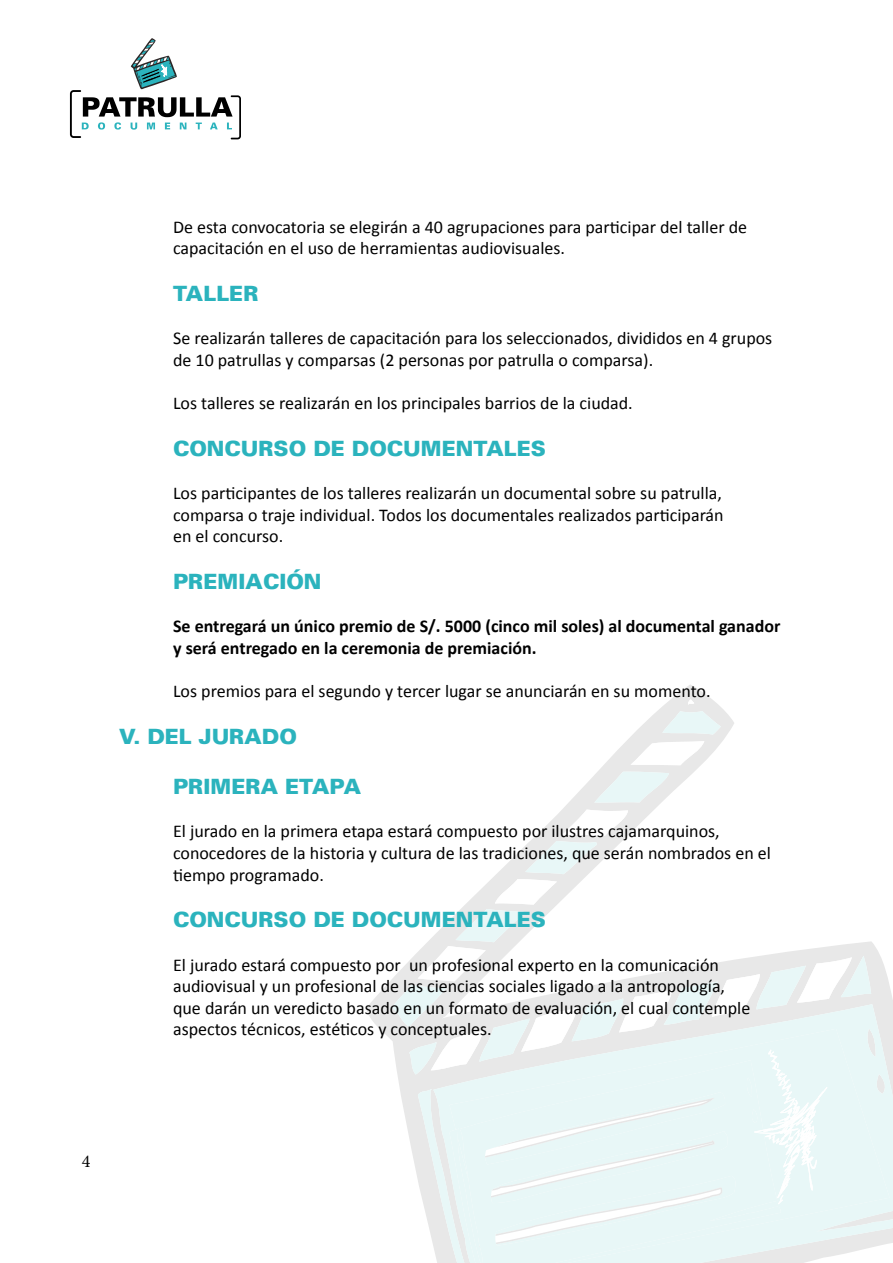
<style>
.page{position:relative;width:893px;height:1263px;background:#fff}
.page>*{position:absolute;margin:0;border:0;box-sizing:border-box;transform-origin:0 0}
.t1{font:900 21px "Univers";color:#2bb3bd}
.t2{font:18px/21.6px "Calibri";color:#000}
.t3{font:700 18px/21.6px "Calibri";color:#000}
.t4{font:18px "Minion Pro";color:#000}
</style>
<div class="page">
<svg style="left:70px;top:38px;width:171px;height:101px"></svg>
<svg style="left:366px;top:684px;width:527px;height:356px"></svg>
<svg style="left:686px;top:699px;width:8px;height:6px"></svg>
<svg style="left:662px;top:711px;width:59px;height:23px"></svg>
<svg style="left:630px;top:741px;width:74px;height:24px"></svg>
<svg style="left:594px;top:772px;width:75px;height:30px;background:#e8f1f1"></svg>
<svg style="left:781px;top:1029px;width:109px;height:234px;fill:#e8f7f7"></svg>
<svg style="left:449px;top:1247px;width:332px;height:16px;background:#e8f4f4"></svg>
<svg style="left:392px;top:809px;width:479px;height:438px"></svg>
<p class="t2" style="left:173px;top:216px;width:576px">De esta convocatoria se elegirán a 40 agrupaciones para participar del taller de capacitación en el uso de herramientas audiovisuales.</p>
<p class="t1" style="left:173px;top:280px;width:87px">TALLER</p>
<p class="t2" style="left:173px;top:327px;width:601px">Se realizarán talleres de capacitación para los seleccionados, divididos en 4 grupos de 10 patrullas y comparsas (2 personas por patrulla o comparsa).</p>
<p class="t2" style="left:173px;top:392px;width:461px">Los talleres se realizarán en los principales barrios de la ciudad.</p>
<p class="t1" style="left:173px;top:434px;width:374px">CONCURSO DE DOCUMENTALES</p>
<p class="t2" style="left:173px;top:482px;width:552px;text-align:justify">Los participantes de los talleres realizarán un documental sobre su patrulla, comparsa o traje individual. Todos los documentales realizados participarán en el concurso.</p>
<p class="t1" style="left:173px;top:568px;width:150px">PREMIACIÓN</p>
<p class="t3" style="left:173px;top:615px;width:609px">Se entregará un único premio de S/. 5000 (cinco mil soles) al documental ganador y será entregado en la ceremonia de premiación.</p>
<p class="t2" style="left:173px;top:680px;width:539px">Los premios para el segundo y tercer lugar se anunciarán en su momento.</p>
<p class="t1" style="left:119px;top:722px;width:179px">V. DEL JURADO</p>
<p class="t1" style="left:173px;top:773px;width:190px">PRIMERA ETAPA</p>
<p class="t2" style="left:173px;top:821px;width:599px">El jurado en la primera etapa estará compuesto por ilustres cajamarquinos, conocedores de la historia y cultura de las tradiciones, que serán nombrados en el tiempo programado.</p>
<p class="t1" style="left:173px;top:906px;width:374px">CONCURSO DE DOCUMENTALES</p>
<p class="t2" style="left:173px;top:954px;width:579px">El jurado estará compuesto por un profesional experto en la comunicación audiovisual y un profesional de las ciencias sociales ligado a la antropología, que darán un veredicto basado en un formato de evaluación, el cual contemple aspectos técnicos, estéticos y conceptuales.</p>
<p class="t4" style="left:82px;top:1149px;width:10px">4</p>
</div>
